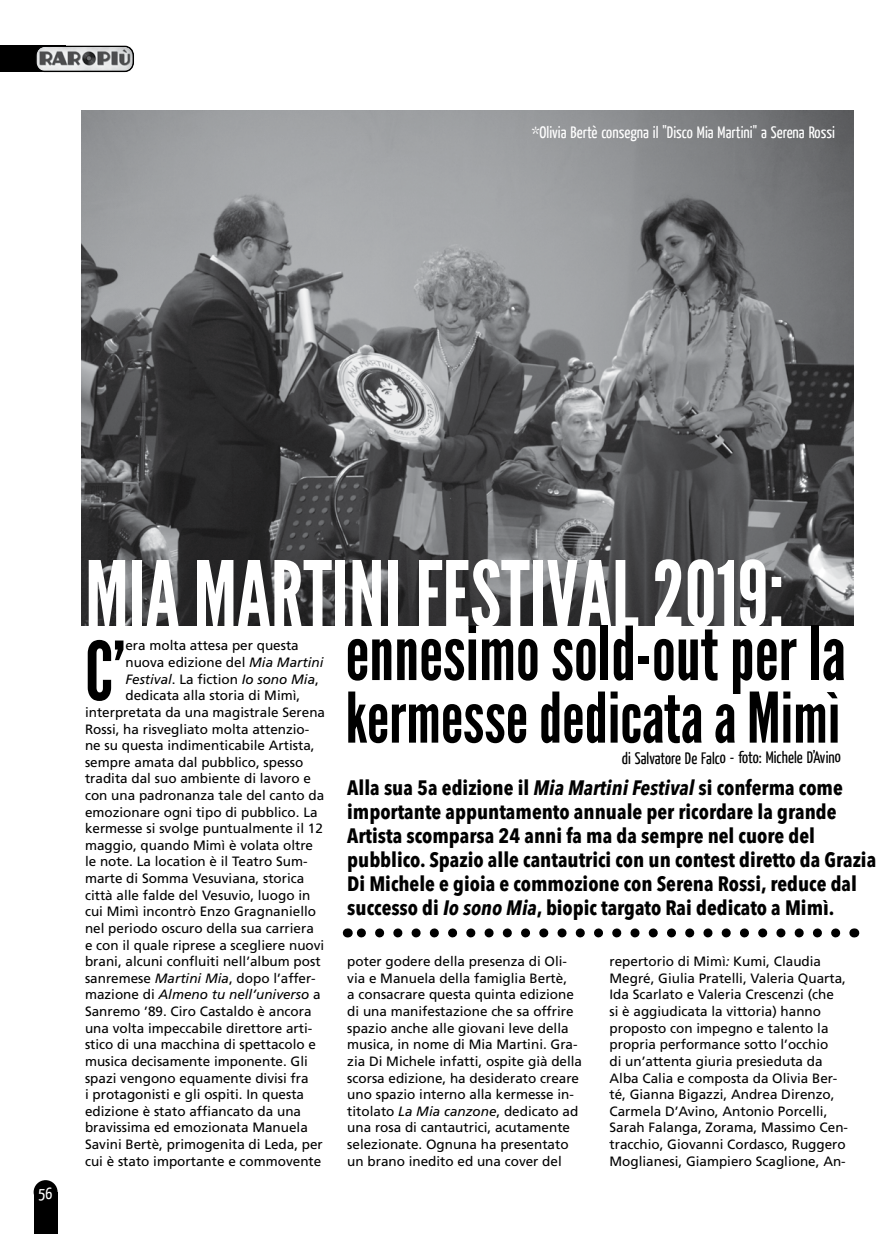
<style>
.page{position:relative;width:893px;height:1234px;background:#fff}
.page>*{position:absolute;margin:0;border:0;box-sizing:border-box;transform-origin:0 0}
.t1{font:90.3px "League Gothic";color:#fff}
.t2{font:81.3px "League Gothic";color:#000}
.t3{font:74.1px "League Gothic";color:#000}
.t4{font:69.45px "League Gothic";color:#000}
.t5{font:700 condensed 20.7px/23.9px "Avenir Next LT Pro";color:#000}
.t6{font:16.5px "Yanone Kaffeesatz";color:#fff}
.t7{font:16.5px "Yanone Kaffeesatz";color:#000}
.t8{font:13.5px/16.6px "Frutiger";color:#000}
.t9{font:italic 13.5px "Frutiger";color:#000}
.s1{font-style:italic}
.s2{font-style:normal}
</style>
<div class="page">
<img style="left:82px;top:110px;width:772px;height:515px">
<svg style="left:356px;top:928px;width:480px;height:9px"></svg>
<svg style="left:34px;top:1179px;width:24px;height:24px"></svg>
<div style="left:34px;top:1191px;width:24px;height:42px;background:#000"></div>
<div style="left:0;top:46px;width:66px;height:26px;background:#000"></div>
<img style="left:38px;top:46px;width:95px;height:25px">
<div style="left:36px;top:46px;width:97px;height:25px;border:1px solid #000;border-radius:9px"></div>
<div style="left:35px;top:46px;width:99px;height:26px;border:1px solid #000;border-radius:9px"></div>
<p class="t6" style="left:532px;top:121px;width:304px">*Olivia Bertè consegna il "Disco Mia Martini" a Serena Rossi</p>
<p class="t6" style="left:39px;top:1182px;width:15px">56</p>
<h1 class="t1" style="left:85px;top:540px;width:701px">MIA MARTINI FESTIVAL 2019:</h1>
<h3 class="t3" style="left:345px;top:609px;width:502px">ennesimo sold-out per la</h3>
<h3 class="t4" style="left:345px;top:676px;width:496px">kermesse dedicata a Mimì</h3>
<p class="t7" style="left:621px;top:748px;width:221px;rotate:-1deg">di Salvatore De Falco - foto: Michele D’Avino</p>
<h2 class="t2" style="left:85px;top:622px;width:42px">C’</h2>
<p class="t8" style="left:125px;top:637px;width:175px">era molta attesa per questa</p>
<p class="t8" style="left:125px;top:653px;width:200px">nuova edizione del <span class="s1">Mia Martini</span></p>
<p class="t9" style="left:125px;top:671px;width:195px">Festival<span class="s2">. La fiction</span> Io sono Mia<span class="s2">,</span></p>
<p class="t8" style="left:125px;top:687px;width:176px">dedicata alla storia di Mimì,</p>
<p class="t8" style="left:85px;top:703px;width:242px">interpretata da una magistrale Serena</p>
<p class="t8" style="left:85px;top:720px;width:226px">Rossi, ha risvegliato molta attenzio-</p>
<p class="t8" style="left:85px;top:736px;width:231px">ne su questa indimenticabile Artista,</p>
<p class="t8" style="left:85px;top:753px;width:220px">sempre amata dal pubblico, spesso</p>
<p class="t8" style="left:85px;top:770px;width:227px">tradita dal suo ambiente di lavoro e</p>
<p class="t8" style="left:85px;top:786px;width:241px">con una padronanza tale del canto da</p>
<p class="t8" style="left:85px;top:803px;width:234px">emozionare ogni tipo di pubblico. La</p>
<p class="t8" style="left:85px;top:819px;width:239px">kermesse si svolge puntualmente il 12</p>
<p class="t8" style="left:85px;top:836px;width:230px">maggio, quando Mimì è volata oltre</p>
<p class="t8" style="left:85px;top:853px;width:224px">le note. La location è il Teatro Sum-</p>
<p class="t8" style="left:85px;top:869px;width:221px">marte di Somma Vesuviana, storica</p>
<p class="t8" style="left:85px;top:886px;width:227px">città alle falde del Vesuvio, luogo in</p>
<p class="t8" style="left:85px;top:903px;width:233px">cui Mimì incontrò Enzo Gragnaniello</p>
<p class="t8" style="left:85px;top:919px;width:230px">nel periodo oscuro della sua carriera</p>
<p class="t8" style="left:85px;top:936px;width:241px">e con il quale riprese a scegliere nuovi</p>
<p class="t8" style="left:85px;top:952px;width:237px">brani, alcuni confluiti nell’album post</p>
<p class="t8" style="left:85px;top:969px;width:232px">sanremese <span class="s1">Martini Mia</span>, dopo l’affer-</p>
<p class="t9" style="left:85px;top:986px;width:237px"><span class="s2">mazione di</span> Almeno tu nell’universo <span class="s2">a</span></p>
<p class="t8" style="left:85px;top:1002px;width:228px">Sanremo ’89. Ciro Castaldo è ancora</p>
<p class="t8" style="left:85px;top:1019px;width:229px">una volta impeccabile direttore arti-</p>
<p class="t8" style="left:85px;top:1035px;width:233px">stico di una macchina di spettacolo e</p>
<p class="t8" style="left:85px;top:1052px;width:224px">musica decisamente imponente. Gli</p>
<p class="t8" style="left:85px;top:1069px;width:225px">spazi vengono equamente divisi fra</p>
<p class="t8" style="left:85px;top:1085px;width:221px">i protagonisti e gli ospiti. In questa</p>
<p class="t8" style="left:85px;top:1102px;width:218px">edizione è stato affiancato da una</p>
<p class="t8" style="left:85px;top:1118px;width:224px">bravissima ed emozionata Manuela</p>
<p class="t8" style="left:85px;top:1135px;width:239px">Savini Bertè, primogenita di Leda, per</p>
<p class="t8" style="left:85px;top:1152px;width:238px">cui è stato importante e commovente</p>
<p class="t5" style="left:347px;top:775px;width:530px">Alla sua 5a edizione il <span class="s1">Mia Martini Festival</span> si conferma come importante appuntamento annuale per ricordare la grande Artista scomparsa 24 anni fa ma da sempre nel cuore del pubblico. Spazio alle cantautrici con un contest diretto da Grazia Di Michele e gioia e commozione con Serena Rossi, reduce dal successo di <span class="s1">Io sono Mia</span>, biopic targato Rai dedicato a Mimì.</p>
<p class="t8" style="left:347px;top:952px;width:236px">poter godere della presenza di Oli&shy;via e Manuela della famiglia Bertè,<br>a consacrare questa quinta edizione di una manifestazione che sa offrire spazio anche alle giovani leve della musica, in nome di Mia Martini. Gra&shy;zia Di Michele infatti, ospite già della scorsa edizione, ha desiderato creare uno spazio interno alla kermesse in&shy;titolato <span class="s1">La Mia canzone</span>, dedicato ad una rosa di cantautrici, acutamente selezionate. Ognuna ha presentato un brano inedito ed una cover del</p>
<p class="t8" style="left:609px;top:952px;width:240px">repertorio di Mimì<span class="s1">:</span> Kumi, Claudia Megré, Giulia Pratelli, Valeria Quarta, Ida Scarlato e Valeria Crescenzi (che<br>si è aggiudicata la vittoria) hanno proposto con impegno e talento la propria performance sotto l’occhio<br>di un’attenta giuria presieduta da Alba Calia e composta da Olivia Ber&shy;té, Gianna Bigazzi, Andrea Direnzo, Carmela D’Avino, Antonio Porcelli, Sarah Falanga, Zorama, Massimo Cen&shy;tracchio, Giovanni Cordasco, Ruggero Moglianesi, Giampiero Scaglione, An-</p>
</div>
